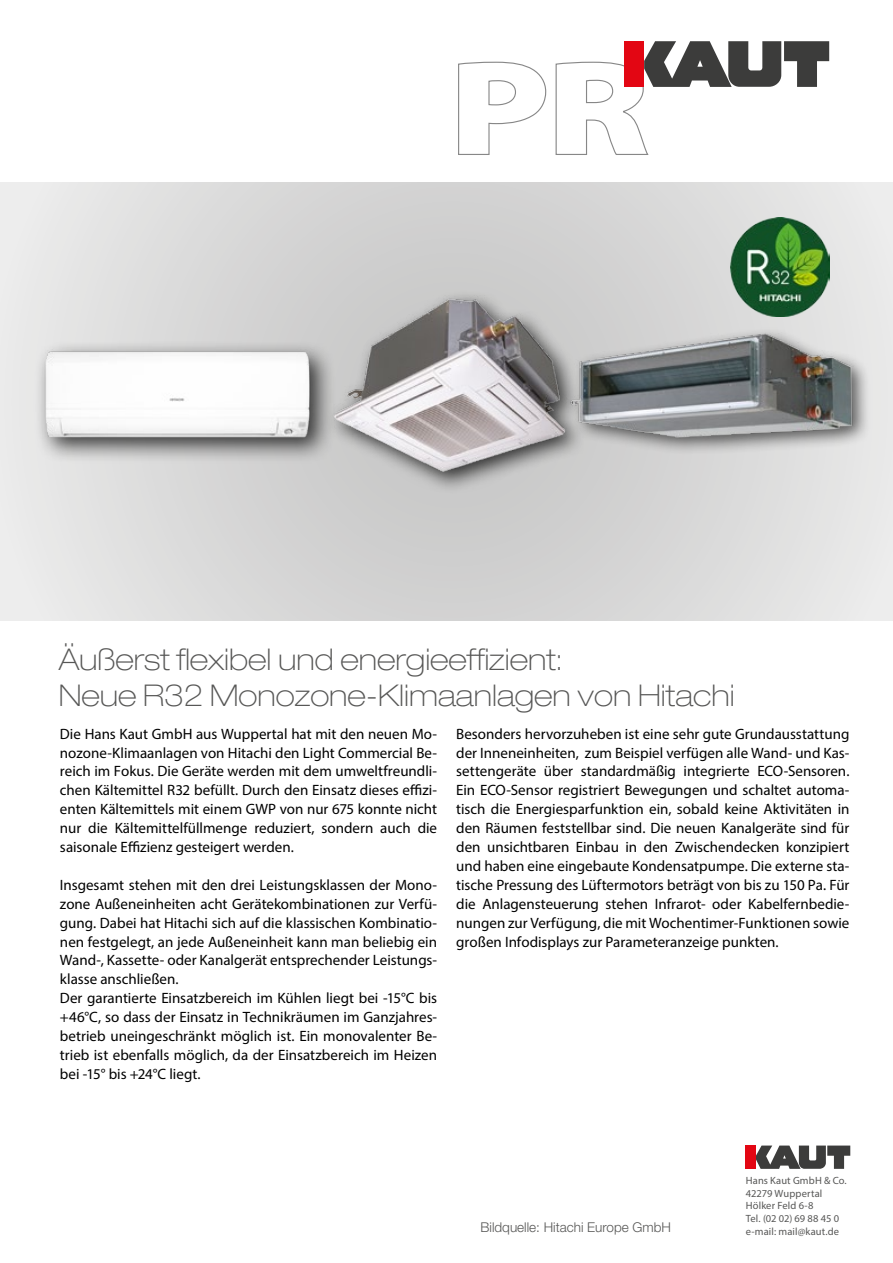
<style>
.page{position:relative;width:893px;height:1263px;background:#fff}
.page>*{position:absolute;margin:0;border:0;box-sizing:border-box;transform-origin:0 0}
.t1{font:100 expanded 30px/36px "Helvetica Neue LT Pro";color:#575756}
.t2{font:15px/18.9px "Myriad Pro";color:#000;text-align:justify}
.t3{font:300 13.5px "Helvetica Neue LT Pro";color:#575756}
.t4{font:10.5px/12.6px "Myriad Pro";letter-spacing:.01em;color:#575756}
</style>
<div class="page">
<svg style="left:0;top:183px;width:893px;height:438px;background:#dadada"></svg>
<svg style="left:458px;top:61px;width:89px;height:94px"></svg>
<div style="left:746px;top:1145px;width:10px;height:24px;background:#e30613"></div>
<svg style="left:756px;top:1145px;width:94px;height:24px"></svg>
<svg style="left:555px;top:41px;width:274px;height:114px"></svg>
<img style="left:731px;top:218px;width:98px;height:98px">
<div style="left:326px;top:290px;width:261px;height:205px;background:#cdcdcc"></div>
<img style="left:327px;top:277px;width:244px;height:213px">
<div style="left:566px;top:327px;width:306px;height:127px;background:#000;opacity:.6"></div>
<img style="left:558px;top:325px;width:298px;height:120px">
<div style="left:35px;top:340px;width:301px;height:124px;background:#c7c7c6"></div>
<img style="left:27px;top:285px;width:300px;height:200px">
<h1 class="t1" style="left:59px;top:641px;width:678px">Äußerst flexibel und energieeffizient:<br>Neue R32 Monozone-Klimaanlagen von Hitachi</h1>
<p class="t2" style="left:60px;top:724px;width:379px">Die Hans Kaut GmbH aus Wuppertal hat mit den neuen Mo&shy;nozone-Klimaanlagen von Hitachi den Light Commercial Be&shy;reich im Fokus. Die Geräte werden mit dem umweltfreundli&shy;chen Kältemittel R32 befüllt. Durch den Einsatz dieses effizi&shy;enten Kältemittels mit einem GWP von nur 675 konnte nicht nur die Kältemittelfüllmenge reduziert, sondern auch die saisonale Effizienz gesteigert werden.</p>
<p class="t2" style="left:60px;top:875px;width:379px;text-align:left">Insgesamt stehen mit den drei Leistungsklassen der Mono&shy;zone Außeneinheiten acht Gerätekombinationen zur Verfü&shy;gung. Dabei hat Hitachi sich auf die klassischen Kombinatio&shy;nen festgelegt, an jede Außeneinheit kann man beliebig ein Wand-, Kassette- oder Kanalgerät entsprechender Leistungs&shy;klasse anschließen.<br>Der garantierte Einsatzbereich im Kühlen liegt bei -15°C bis +46°C, so dass der Einsatz in Technikräumen im Ganzjahres&shy;betrieb uneingeschränkt möglich ist. Ein monovalenter Be&shy;trieb ist ebenfalls möglich, da der Einsatzbereich im Heizen bei -15° bis +24°C liegt.</p>
<p class="t2" style="left:456px;top:724px;width:395px">Besonders hervorzuheben ist eine sehr gute Grundausstattung der Inneneinheiten, zum Beispiel verfügen alle Wand- und Kas&shy;settengeräte über standardmäßig integrierte ECO-Sensoren.<br>Ein ECO-Sensor registriert Bewegungen und schaltet automa&shy;tisch die Energiesparfunktion ein, sobald keine Aktivitäten in den Räumen feststellbar sind. Die neuen Kanalgeräte sind für den unsichtbaren Einbau in den Zwischendecken konzipiert und haben eine eingebaute Kondensatpumpe. Die externe sta&shy;tische Pressung des Lüftermotors beträgt von bis zu 150 Pa. Für die Anlagensteuerung stehen Infrarot- oder Kabelfernbedie&shy;nungen zur Verfügung, die mit Wochentimer-Funktionen sowie großen Infodisplays zur Parameteranzeige punkten.</p>
<p class="t3" style="left:480px;top:1219px;width:192px">Bildquelle: Hitachi Europe GmbH</p>
<p class="t4" style="left:746px;top:1174px;width:102px">Hans Kaut GmbH &amp; Co.<br>42279 Wuppertal<br>Hölker Feld 6-8<br>Tel. (02 02) 69 88 45 0 e-mail: mail@kaut.de</p>
</div>
